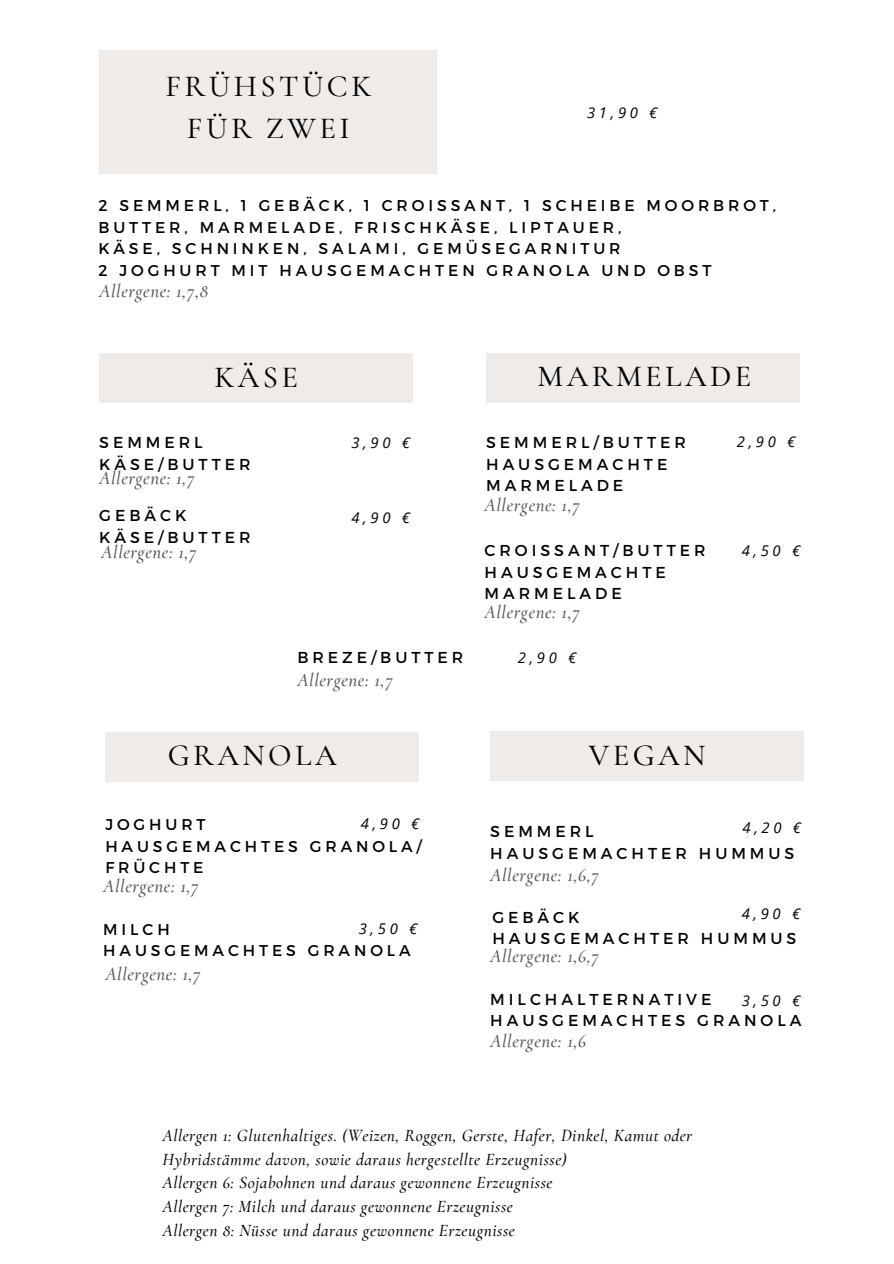
<style>
.page{position:relative;width:894px;height:1264px;background:#fff}
.page>*{position:absolute;margin:0;border:0;box-sizing:border-box;transform-origin:0 0}
.t1{font:500 30.6px/42.8px "Cormorant Garamond";letter-spacing:.11em;color:#000;text-align:center}
.t2{font:italic 500 18.75px "Cormorant Garamond";letter-spacing:.03em;color:#545454}
.t3{font:italic 500 17.25px/23.7px "Cormorant Garamond";letter-spacing:.03em;color:#000}
.t4{font:15.75px/21.3px "Montserrat";letter-spacing:.25em;color:#000}
.t5{font:15.6px/21.3px "Montserrat";letter-spacing:.25em;color:#000}
.t6{font:italic 14.85px "Open Sans";letter-spacing:.25em;color:#000}
</style>
<div class="page">
<div style="left:99px;top:353px;width:314px;height:49px;background:#efebe8"></div>
<div style="left:486px;top:353px;width:313px;height:49px;background:#efebe8"></div>
<div style="left:490px;top:731px;width:314px;height:50px;background:#efebe8"></div>
<div style="left:105px;top:732px;width:314px;height:50px;background:#efebe8"></div>
<div style="left:99px;top:51px;width:338px;height:123px;background:#efebe8"></div>
<p class="t1" style="left:165px;top:64px;width:207px">FRÜHSTÜCK<br>FÜR ZWEI</p>
<h2 class="t6" style="left:587px;top:102px;width:72px">31,90 €</h2>
<p class="t5" style="left:98px;top:194px;width:679px">2 SEMMERL, 1 GEBÄCK, 1 CROISSANT, 1 SCHEIBE MOORBROT,</p>
<p class="t5" style="left:98px;top:216px;width:524px">BUTTER, MARMELADE, FRISCHKÄSE, LIPTAUER,</p>
<p class="t5" style="left:98px;top:237px;width:523px">KÄSE, SCHNINKEN, SALAMI, GEMÜSEGARNITUR</p>
<h2 class="t5" style="left:98px;top:258px;width:614px">2 JOGHURT MIT HAUSGEMACHTEN GRANOLA UND OBST</h2>
<h2 class="t2" style="left:99px;top:279px;width:110px">Allergene: 1,7,8</h2>
<h1 class="t1" style="left:214px;top:356px;width:85px">KÄSE</h1>
<h1 class="t1" style="left:537px;top:355px;width:215px">MARMELADE</h1>
<p class="t4" style="left:99px;top:431px;width:105px">SEMMERL</p>
<p class="t4" style="left:99px;top:452px;width:153px">KÄSE/BUTTER</p>
<p class="t4" style="left:99px;top:504px;width:89px">GEBÄCK</p>
<p class="t4" style="left:99px;top:525px;width:153px">KÄSE/BUTTER</p>
<p class="t2" style="left:99px;top:467px;width:97px">Allergene: 1,7</p>
<h2 class="t2" style="left:101px;top:540px;width:97px">Allergene: 1,7</h2>
<p class="t6" style="left:351px;top:432px;width:60px">3,90 €</p>
<h2 class="t6" style="left:351px;top:507px;width:60px">4,90 €</h2>
<h1 class="t4" style="left:486px;top:431px;width:201px">SEMMERL/BUTTER</h1>
<p class="t4" style="left:486px;top:452px;width:183px">HAUSGEMACHTE<br>MARMELADE</p>
<p class="t2" style="left:484px;top:493px;width:97px">Allergene: 1,7</p>
<p class="t4" style="left:484px;top:539px;width:222px">CROISSANT/BUTTER</p>
<p class="t4" style="left:484px;top:560px;width:183px">HAUSGEMACHTE<br>MARMELADE</p>
<h2 class="t6" style="left:736px;top:431px;width:60px">2,90 €</h2>
<p class="t6" style="left:741px;top:540px;width:60px">4,50 €</p>
<p class="t2" style="left:484px;top:601px;width:97px">Allergene: 1,7</p>
<h2 class="t4" style="left:297px;top:646px;width:167px">BREZE/BUTTER</h2>
<p class="t6" style="left:517px;top:647px;width:60px">2,90 €</p>
<p class="t2" style="left:297px;top:669px;width:97px">Allergene: 1,7</p>
<h2 class="t1" style="left:168px;top:734px;width:170px">GRANOLA</h2>
<p class="t1" style="left:588px;top:733px;width:118px">VEGAN</p>
<p class="t6" style="left:361px;top:813px;width:60px">4,90 €</p>
<p class="t5" style="left:105px;top:813px;width:102px">JOGHURT</p>
<h2 class="t5" style="left:105px;top:834px;width:318px">HAUSGEMACHTES GRANOLA/<br>FRÜCHTE</h2>
<p class="t2" style="left:103px;top:875px;width:97px">Allergene: 1,7</p>
<p class="t6" style="left:358px;top:918px;width:60px">3,50 €</p>
<p class="t5" style="left:103px;top:917px;width:68px">MILCH</p>
<p class="t5" style="left:103px;top:939px;width:309px">HAUSGEMACHTES GRANOLA</p>
<p class="t2" style="left:105px;top:962px;width:97px">Allergene: 1,7</p>
<h2 class="t6" style="left:742px;top:817px;width:60px">4,20 €</h2>
<h2 class="t4" style="left:490px;top:820px;width:105px">SEMMERL</h2>
<h1 class="t4" style="left:490px;top:841px;width:305px">HAUSGEMACHTER HUMMUS</h1>
<p class="t2" style="left:490px;top:863px;width:110px">Allergene: 1,6,7</p>
<p class="t4" style="left:492px;top:905px;width:89px">GEBÄCK</p>
<p class="t4" style="left:492px;top:927px;width:305px">HAUSGEMACHTER HUMMUS</p>
<p class="t6" style="left:741px;top:903px;width:60px">4,90 €</p>
<h2 class="t2" style="left:490px;top:944px;width:110px">Allergene: 1,6,7</h2>
<h1 class="t4" style="left:490px;top:987px;width:223px">MILCHALTERNATIVE</h1>
<p class="t4" style="left:490px;top:1008px;width:312px">HAUSGEMACHTES GRANOLA</p>
<p class="t6" style="left:741px;top:990px;width:60px">3,50 €</p>
<p class="t2" style="left:490px;top:1029px;width:97px">Allergene: 1,6</p>
<p class="t3" style="left:162px;top:1123px;width:531px">Allergen 1: Glutenhaltiges. (Weizen, Roggen, Gerste, Hafer, Dinkel, Kamut oder Hybridstämme davon, sowie daraus hergestellte Erzeugnisse)<br>Allergen 6: Sojabohnen und daraus gewonnene Erzeugnisse<br>Allergen 7: Milch und daraus gewonnene Erzeugnisse<br>Allergen 8: Nüsse und daraus gewonnene Erzeugnisse</p>
</div>
